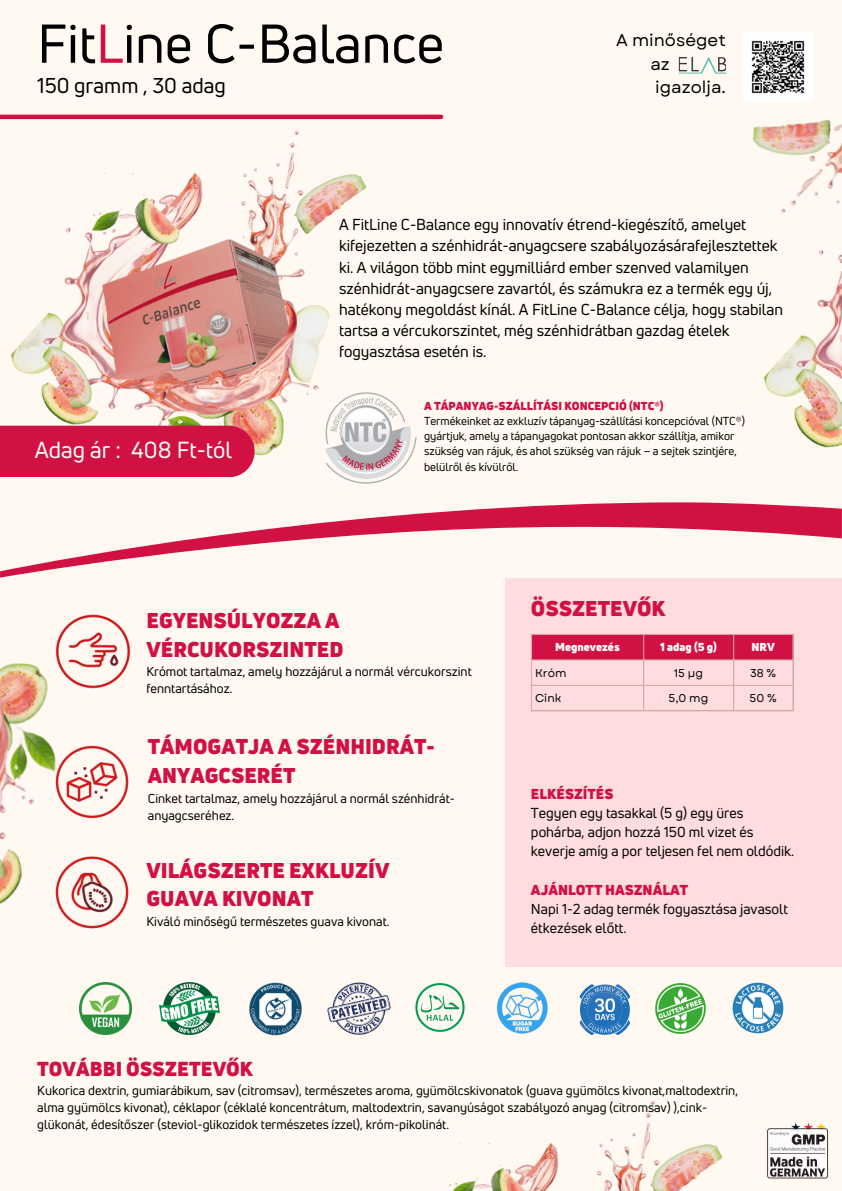
<style>
.page{position:relative;width:842px;height:1191px;background:#fff}
.page>*{position:absolute;margin:0;border:0;box-sizing:border-box;transform-origin:0 0}
.t1{font:53.4px "Uni Neue";color:#000}
.t2{font:22.7px "Uni Neue";color:#fff}
.t3{font:900 20.9px/28.6px "Uni Neue";color:#d11141}
.t4{font:20.9px "Uni Neue";color:#000}
.t5{font:900 19.8px "Uni Neue";color:#d11141}
.t6{font:17px "Garet";color:#000}
.t7{font:15.5px/21.2px "Uni Neue";color:#000}
.t8{font:14.1px/19.1px "Uni Neue";color:#000}
.t9{font:12.7px/17px "Uni Neue";color:#000}
.t10{font:11.3px/15.1px "Uni Neue";color:#000}
.t11{font:900 11.3px "Uni Neue";color:#d11141}
.t12{font:11.3px "Garet";color:#000}
.t13{font:900 11.3px "Uni Neue";color:#fff}
.s1{color:#d11141}
.s2{font-weight:900;color:#d11141}
</style>
<div class="page">
<div style="left:0;top:0;width:842px;height:1190px;background:#fff9f1"></div>
<img style="left:0;top:114px;width:408px;height:342px">
<svg style="left:115px;top:502px;width:727px;height:59px"></svg>
<div style="left:505px;top:578px;width:337px;height:388px;background:#ffdcdd"></div>
<div style="left:532px;top:635px;width:260px;height:24px;background:#d11141"></div>
<hr style="left:531px;top:635px;width:1px;height:75px;background:#dda9aa">
<hr style="left:643px;top:635px;width:1px;height:75px;background:#dda9aa">
<hr style="left:733px;top:635px;width:1px;height:75px;background:#dda9aa">
<hr style="left:792px;top:635px;width:1px;height:75px;background:#dda9aa">
<hr style="left:531px;top:633px;width:262px;height:2px;background:#dda9aa">
<hr style="left:531px;top:659px;width:262px;height:1px;background:#dda9aa">
<hr style="left:531px;top:684px;width:262px;height:1px;background:#dda9aa">
<hr style="left:531px;top:710px;width:262px;height:1px;background:#dda9aa">
<img style="left:79px;top:982px;width:52px;height:52px">
<hr style="left:0;top:115px;width:441px;height:4px;background:#d11141">
<img style="left:159px;top:982px;width:60px;height:52px">
<img style="left:249px;top:982px;width:53px;height:53px">
<img style="left:579px;top:984px;width:52px;height:51px">
<img style="left:327px;top:982px;width:64px;height:53px">
<img style="left:321px;top:388px;width:96px;height:96px">
<div style="left:0;top:425px;width:255px;height:52px;background:#d11141"></div>
<img style="left:767px;top:1123px;width:62px;height:56px">
<img style="left:655px;top:983px;width:51px;height:50px">
<img style="left:732px;top:982px;width:52px;height:52px">
<img style="left:415px;top:983px;width:50px;height:49px">
<img style="left:115px;top:622px;width:16px;height:59px">
<img style="left:115px;top:754px;width:14px;height:56px">
<img style="left:115px;top:864px;width:14px;height:56px">
<img style="left:496px;top:966px;width:57px;height:68px">
<img style="left:726px;top:429px;width:116px;height:108px">
<img style="left:0;top:550px;width:115px;height:379px">
<img style="left:449px;top:1101px;width:274px;height:89px">
<img style="left:678px;top:32px;width:164px;height:397px">
<img style="left:743px;top:32px;width:69px;height:69px">
<p class="t1" style="left:37px;top:7px;width:408px">Fit<span class="s1">L</span>ine C-Balance</p>
<h2 class="t4" style="left:37px;top:71px;width:190px">150 gramm , 30 adag</h2>
<p class="t6" style="left:616px;top:28px;width:111px">A minőséget</p>
<p class="t6" style="left:655px;top:75px;width:72px">igazolja.</p>
<p class="t6" style="left:650px;top:52px;width:21px">az</p>
<p class="t2" style="left:35px;top:434px;width:199px">Adag ár : 408 Ft-tól</p>
<p class="t7" style="left:339px;top:214px;width:445px">A FitLine C-Balance egy innovatív étrend-kiegészítő, amelyet kifejezetten a szénhidrát-anyagcsere szabályozásárafejlesztettek ki. A világon több mint egymilliárd ember szenved valamilyen szénhidrát-anyagcsere zavartól, és számukra ez a termék egy új, hatékony megoldást kínál. A FitLine C-Balance célja, hogy stabilan tartsa a vércukorszintet, még szénhidrátban gazdag ételek fogyasztása esetén is.</p>
<p class="t11" style="left:424px;top:398px;width:241px">A TÁPANYAG-SZÁLLÍTÁSI KONCEPCIÓ (NTC®)</p>
<p class="t10" style="left:424px;top:413px;width:323px">Termékeinket az exkluzív tápanyag-szállítási koncepcióval (NTC®) gyártjuk, amely a tápanyagokat pontosan akkor szállítja, amikor szükség van rájuk, és ahol szükség van rájuk – a sejtek szintjére, belülről és kívülről.</p>
<h3 class="t3" style="left:146px;top:606px;width:199px">EGYENSÚLYOZZA A<br>VÉRCUKORSZINTED</h3>
<p class="t9" style="left:146px;top:662px;width:327px">Krómot tartalmaz, amely hozzájárul a normál vércukorszint fenntartásához.</p>
<p class="t3" style="left:148px;top:732px;width:289px">TÁMOGATJA A SZÉNHIDRÁT-<br>ANYAGCSERÉT</p>
<p class="t9" style="left:148px;top:789px;width:309px">Cinket tartalmaz, amely hozzájárul a normál szénhidrát&shy;anyagcseréhez.</p>
<p class="t3" style="left:146px;top:855px;width:244px">VILÁGSZERTE EXKLUZÍV<br>GUAVA KIVONAT</p>
<h5 class="t9" style="left:146px;top:912px;width:244px">Kiváló minőségű természetes guava kivonat.</h5>
<p class="t3" style="left:531px;top:593px;width:136px">ÖSSZETEVŐK</p>
<p class="t13" style="left:555px;top:639px;width:66px">Megnevezés</p>
<h1 class="t13" style="left:660px;top:639px;width:58px">1 adag (5 g)</h1>
<h4 class="t13" style="left:751px;top:639px;width:25px">NRV</h4>
<h4 class="t12" style="left:535px;top:664px;width:33px">Króm</h4>
<h4 class="t12" style="left:674px;top:664px;width:31px">15 μg</h4>
<p class="t12" style="left:750px;top:664px;width:28px">38 %</p>
<h3 class="t12" style="left:535px;top:690px;width:28px">Cink</h3>
<p class="t12" style="left:669px;top:690px;width:41px">5,0 mg</p>
<h3 class="t12" style="left:750px;top:690px;width:29px">50 %</h3>
<p class="t8" style="left:531px;top:784px;width:265px"><span class="s2">ELKÉSZÍTÉS<br></span>Tegyen egy tasakkal (5 g) egy üres pohárba, adjon hozzá 150 ml vizet és keverje amíg a por teljesen fel nem oldódik.</p>
<h5 class="t8" style="left:531px;top:879px;width:258px"><span class="s2">AJÁNLOTT HASZNÁLAT<br></span>Napi 1-2 adag termék fogyasztása javasolt étkezések előtt.</h5>
<h3 class="t5" style="left:37px;top:1055px;width:217px">TOVÁBBI ÖSSZETEVŐK</h3>
<p class="t9" style="left:37px;top:1081px;width:702px">Kukorica dextrin, gumiarábikum, sav (citromsav), természetes aroma, gyümölcskivonatok (guava gyümölcs kivonat,maltodextrin, alma gyümölcs kivonat), céklapor (céklalé koncentrátum, maltodextrin, savanyúságot szabályozó anyag (citromsav) ),cink&shy;glükonát, édesítőszer (steviol-glikozidok természetes ízzel), króm-pikolinát.</p>
</div>
